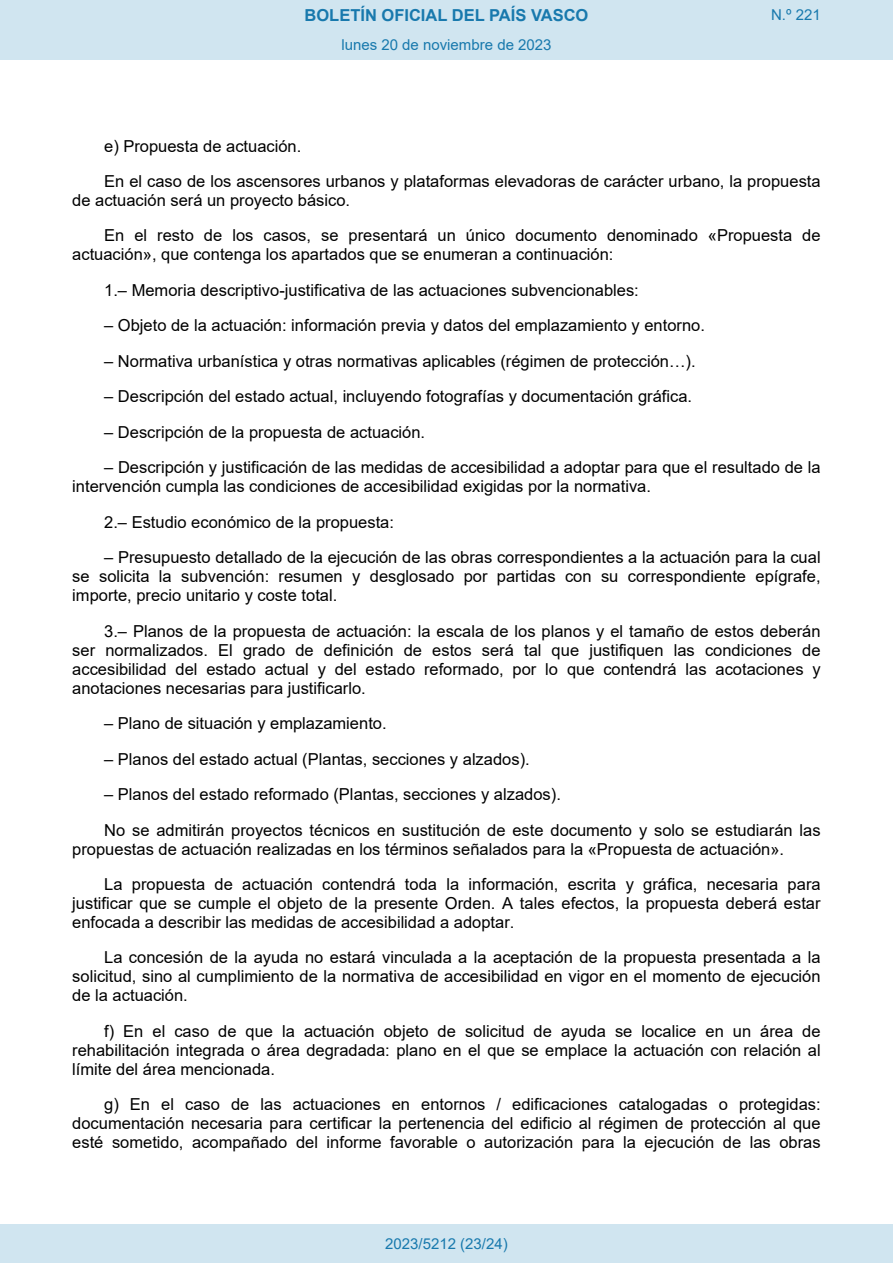
<style>
.page{position:relative;width:893px;height:1263px;background:#fff}
.page>*{position:absolute;margin:0;border:0;box-sizing:border-box;transform-origin:0 0}
.t1{font:16.5px/18.9px "Arial";color:#000}
.t2{font:700 16.5px "Arial";color:#1879ad}
.Paginacion_Centro{font:15px "Arial";color:#1879ad}
</style>
<div class="page">
<div style="left:0;top:0;width:893px;height:60px;background:#d0e5f0"></div>
<div style="left:0;top:1225px;width:893px;height:38px;background:#d0e5f0"></div>
<p class="t2" style="left:305px;top:3px;width:285px">BOLETÍN OFICIAL DEL PAÍS VASCO</p>
<p class="Paginacion_Centro" style="left:771px;top:5px;width:51px">N.º 221</p>
<p class="Paginacion_Centro" style="left:341px;top:35px;width:212px">lunes 20 de noviembre de 2023</p>
<p class="t1" style="left:104px;top:128px;width:718px;line-height:35.4px">e) Propuesta de actuación.<br>En el caso de los ascensores urbanos y plataformas elevadoras de carácter urbano, la propuesta</p>
<p class="t1" style="left:104px;top:182px;width:718px;line-height:35.4px;text-indent:-32px">de actuación será un proyecto básico.<br>En el resto de los casos, se presentará un único documento denominado «Propuesta de</p>
<p class="t1" style="left:104px;top:237px;width:536px;line-height:35.4px;text-indent:-32px">actuación», que contenga los apartados que se enumeran a continuación:<br>1.– Memoria descriptivo-justificativa de las actuaciones subvencionables:</p>
<p class="t1" style="left:104px;top:316px;width:602px">– Objeto de la actuación: información previa y datos del emplazamiento y entorno.</p>
<p class="t1" style="left:104px;top:352px;width:593px">– Normativa urbanística y otras normativas aplicables (régimen de protección…).</p>
<p class="t1" style="left:104px;top:387px;width:589px">– Descripción del estado actual, incluyendo fotografías y documentación gráfica.</p>
<p class="t1" style="left:104px;top:422px;width:323px">– Descripción de la propuesta de actuación.</p>
<p class="t1" style="left:72px;top:458px;width:750px;text-indent:32px">– Descripción y justificación de las medidas de accesibilidad a adoptar para que el resultado de la intervención cumpla las condiciones de accesibilidad exigidas por la normativa.</p>
<p class="t1" style="left:104px;top:512px;width:291px">2.– Estudio económico de la propuesta:</p>
<p class="t1" style="left:72px;top:548px;width:750px;text-align:justify;text-indent:32px">– Presupuesto detallado de la ejecución de las obras correspondientes a la actuación para la cual se solicita la subvención: resumen y desglosado por partidas con su correspondiente epígrafe, importe, precio unitario y coste total.</p>
<p class="t1" style="left:72px;top:621px;width:750px;text-align:justify;text-indent:32px">3.– Planos de la propuesta de actuación: la escala de los planos y el tamaño de estos deberán ser normalizados. El grado de definición de estos será tal que justifiquen las condiciones de accesibilidad del estado actual y del estado reformado, por lo que contendrá las acotaciones y anotaciones necesarias para justificarlo.</p>
<p class="t1" style="left:104px;top:714px;width:284px">– Plano de situación y emplazamiento.</p>
<p class="t1" style="left:104px;top:749px;width:427px">– Planos del estado actual (Plantas, secciones y alzados).</p>
<p class="t1" style="left:104px;top:776px;width:718px;line-height:35.4px">– Planos del estado reformado (Plantas, secciones y alzados).<br>No se admitirán proyectos técnicos en sustitución de este documento y solo se estudiarán las</p>
<p class="t1" style="left:104px;top:831px;width:718px;line-height:35.4px;text-indent:-32px">propuestas de actuación realizadas en los términos señalados para la «Propuesta de actuación».<br>La propuesta de actuación contendrá toda la información, escrita y gráfica, necesaria para</p>
<p class="t1" style="left:72px;top:894px;width:750px">justificar que se cumple el objeto de la presente Orden. A tales efectos, la propuesta deberá estar enfocada a describir las medidas de accesibilidad a adoptar.</p>
<p class="t1" style="left:72px;top:948px;width:750px;text-align:justify;text-indent:32px">La concesión de la ayuda no estará vinculada a la aceptación de la propuesta presentada a la solicitud, sino al cumplimiento de la normativa de accesibilidad en vigor en el momento de ejecución de la actuación.</p>
<p class="t1" style="left:72px;top:1021px;width:750px;text-align:justify;text-indent:32px">f) En el caso de que la actuación objeto de solicitud de ayuda se localice en un área de rehabilitación integrada o área degradada: plano en el que se emplace la actuación con relación al límite del área mencionada.</p>
<p class="t1" style="left:72px;top:1095px;width:750px;text-align:justify;text-indent:32px">g) En el caso de las actuaciones en entornos / edificaciones catalogadas o protegidas: documentación necesaria para certificar la pertenencia del edificio al régimen de protección al que esté sometido, acompañado del informe favorable o autorización para la ejecución de las obras</p>
<p class="Paginacion_Centro" style="left:385px;top:1234px;width:124px">2023/5212 (23/24)</p>
</div>
